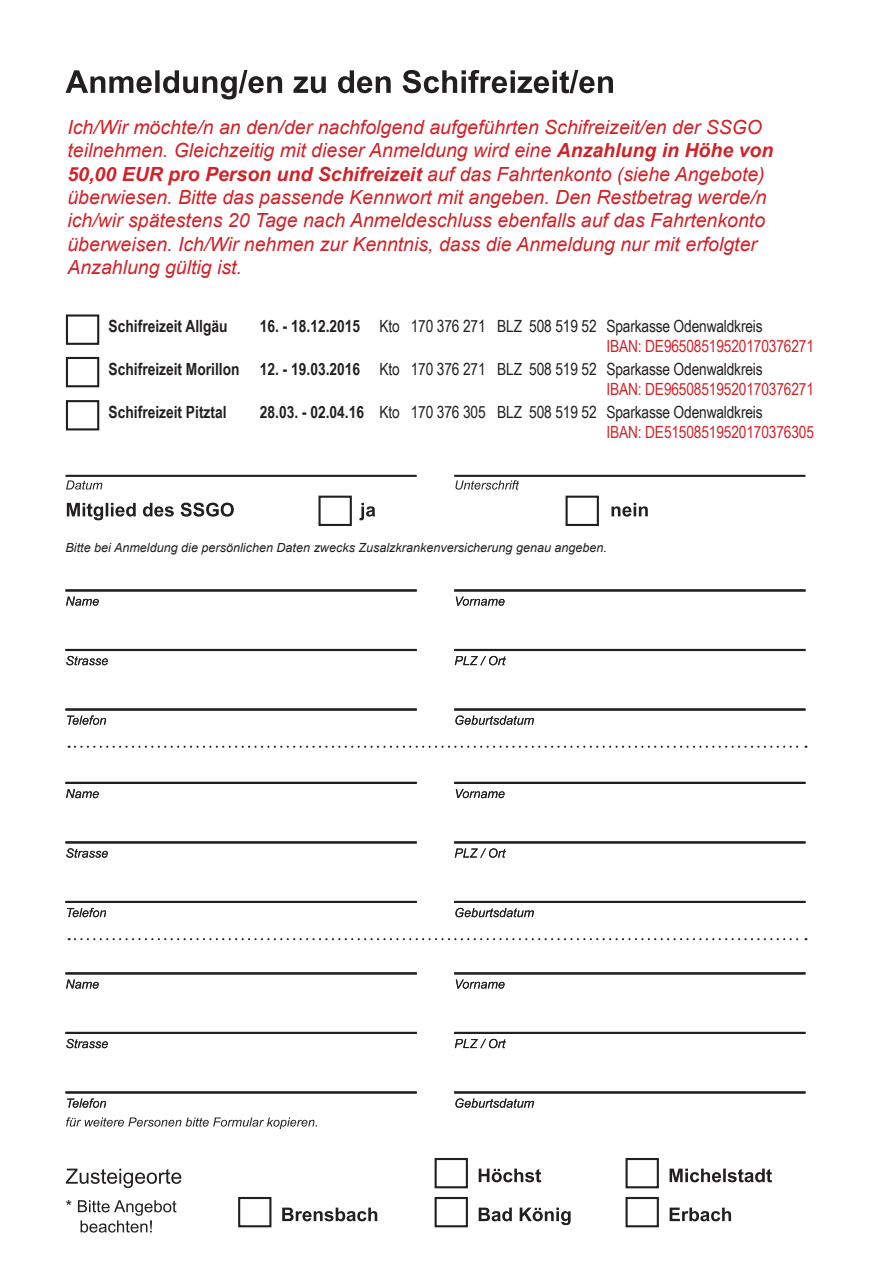
<style>
.page{position:relative;width:893px;height:1263px;background:#fff}
.page>*{position:absolute;margin:0;border:0;box-sizing:border-box;transform-origin:0 0}
.t1{font:italic 19.5px/23.4px "Arial";color:#d1232a}
.t2{font:16.8px/20.1px "Arial Narrow";letter-spacing:-.01em;color:#231f20}
.t3{font:700 16.8px "Arial Narrow";color:#231f20}
.t4{font:italic 12.6px "Arial";color:#231f20}
.s1{font-weight:700}
.s2{color:#d1232a}
</style>
<div class="page">
<div style="left:318px;top:496px;width:34px;height:30px;border:2px solid #231f20"></div>
<div style="left:566px;top:496px;width:33px;height:30px;border:2px solid #231f20"></div>
<svg style="left:69px;top:746px;width:737px;height:2px"></svg>
<hr style="left:65px;top:589px;width:352px;height:2px;background:#231f20">
<hr style="left:454px;top:589px;width:351px;height:2px;background:#231f20">
<hr style="left:65px;top:649px;width:352px;height:2px;background:#231f20">
<hr style="left:454px;top:649px;width:351px;height:2px;background:#231f20">
<hr style="left:65px;top:708px;width:352px;height:2px;background:#231f20">
<hr style="left:454px;top:708px;width:351px;height:2px;background:#231f20">
<svg style="left:69px;top:938px;width:737px;height:2px"></svg>
<hr style="left:65px;top:782px;width:352px;height:2px;background:#231f20">
<hr style="left:454px;top:782px;width:351px;height:2px;background:#231f20">
<hr style="left:65px;top:841px;width:352px;height:2px;background:#231f20">
<hr style="left:454px;top:841px;width:351px;height:2px;background:#231f20">
<hr style="left:65px;top:901px;width:352px;height:2px;background:#231f20">
<hr style="left:454px;top:901px;width:351px;height:2px;background:#231f20">
<hr style="left:65px;top:972px;width:352px;height:2px;background:#231f20">
<hr style="left:454px;top:972px;width:351px;height:2px;background:#231f20">
<hr style="left:65px;top:1032px;width:352px;height:2px;background:#231f20">
<hr style="left:454px;top:1032px;width:351px;height:2px;background:#231f20">
<hr style="left:65px;top:1091px;width:352px;height:2px;background:#231f20">
<hr style="left:454px;top:1091px;width:351px;height:2px;background:#231f20">
<hr style="left:65px;top:475px;width:352px;height:2px;background:#231f20">
<hr style="left:454px;top:475px;width:351px;height:2px;background:#231f20">
<div style="left:238px;top:1197px;width:33px;height:30px;border:2px solid #231f20"></div>
<div style="left:435px;top:1158px;width:33px;height:30px;border:2px solid #231f20"></div>
<div style="left:435px;top:1197px;width:33px;height:30px;border:2px solid #231f20"></div>
<div style="left:625px;top:1158px;width:34px;height:30px;border:2px solid #231f20"></div>
<div style="left:625px;top:1197px;width:34px;height:30px;border:2px solid #231f20"></div>
<div style="left:66px;top:357px;width:33px;height:30px;border:2px solid #231f20"></div>
<div style="left:66px;top:400px;width:33px;height:30px;border:2px solid #231f20"></div>
<svg style="left:66px;top:1168px;width:115px;height:20px"></svg>
<svg style="left:66px;top:1200px;width:110px;height:32px"></svg>
<svg style="left:670px;top:1207px;width:61px;height:14px"></svg>
<svg style="left:670px;top:1168px;width:102px;height:14px"></svg>
<svg style="left:479px;top:1207px;width:92px;height:18px"></svg>
<svg style="left:479px;top:1168px;width:62px;height:14px"></svg>
<svg style="left:282px;top:1207px;width:95px;height:14px"></svg>
<svg style="left:455px;top:480px;width:64px;height:10px"></svg>
<svg style="left:66px;top:480px;width:36px;height:10px"></svg>
<svg style="left:66px;top:1117px;width:251px;height:12px"></svg>
<svg style="left:455px;top:1098px;width:79px;height:10px"></svg>
<svg style="left:67px;top:1098px;width:39px;height:10px"></svg>
<svg style="left:455px;top:1039px;width:51px;height:9px"></svg>
<svg style="left:66px;top:1039px;width:42px;height:9px"></svg>
<svg style="left:456px;top:979px;width:49px;height:10px"></svg>
<svg style="left:66px;top:979px;width:33px;height:10px"></svg>
<svg style="left:455px;top:908px;width:79px;height:9px"></svg>
<svg style="left:67px;top:908px;width:39px;height:9px"></svg>
<svg style="left:455px;top:848px;width:51px;height:10px"></svg>
<svg style="left:66px;top:848px;width:42px;height:10px"></svg>
<svg style="left:456px;top:789px;width:49px;height:9px"></svg>
<svg style="left:66px;top:789px;width:33px;height:9px"></svg>
<svg style="left:455px;top:715px;width:79px;height:10px"></svg>
<svg style="left:67px;top:715px;width:39px;height:10px"></svg>
<svg style="left:455px;top:656px;width:51px;height:9px"></svg>
<svg style="left:66px;top:656px;width:42px;height:9px"></svg>
<svg style="left:456px;top:596px;width:49px;height:10px"></svg>
<svg style="left:66px;top:596px;width:33px;height:10px"></svg>
<svg style="left:611px;top:503px;width:37px;height:14px"></svg>
<svg style="left:359px;top:503px;width:16px;height:17px"></svg>
<svg style="left:67px;top:503px;width:167px;height:17px"></svg>
<svg style="left:65px;top:70px;width:548px;height:30px"></svg>
<div style="left:66px;top:314px;width:33px;height:31px;border:2px solid #231f20"></div>
<p class="t1" style="left:67px;top:116px;width:707px">Ich/Wir möchte/n an den/der nachfolgend aufgeführten Schifreizeit/en der SSGO teilnehmen. Gleichzeitig mit dieser Anmeldung wird eine <span class="s1">Anzahlung in Höhe von 50,00 EUR pro Person und Schifreizeit</span> auf das Fahrtenkonto (siehe Angebote) überwiesen. Bitte das passende Kennwort mit angeben. Den Restbetrag werde/n ich/wir spätestens 20 Tage nach Anmeldeschluss ebenfalls auf das Fahrtenkonto überweisen. Ich/Wir nehmen zur Kenntnis, dass die Anmeldung nur mit erfolgter Anzahlung gültig ist.</p>
<p class="t3" style="left:109px;top:314px;width:120px">Schifreizeit Allgäu</p>
<p class="t2" style="left:606px;top:316px;width:209px;text-indent:-346px"><span class="s1">16. - 18.12.2015</span> Kto 170 376 271 BLZ 508 519 52 Sparkasse Odenwaldkreis<br><span class="s2">IBAN: DE96508519520170376271</span></p>
<p class="t2" style="left:606px;top:358px;width:209px;text-indent:-498px"><span class="s1">Schifreizeit Morillon 12. - 19.03.2016</span> Kto 170 376 271 BLZ 508 519 52 Sparkasse Odenwaldkreis<br><span class="s2">IBAN: DE96508519520170376271</span></p>
<p class="t3" style="left:109px;top:399px;width:119px">Schifreizeit Pitztal</p>
<p class="t2" style="left:606px;top:401px;width:209px;text-indent:-346px"><span class="s1">28.03. - 02.04.16</span> Kto 170 376 305 BLZ 508 519 52 Sparkasse Odenwaldkreis<br><span class="s2">IBAN: DE51508519520170376305</span></p>
<p class="t4" style="left:65px;top:539px;width:543px">Bitte bei Anmeldung die persönlichen Daten zwecks Zusalzkrankenversicherung genau angeben.</p>
</div>
